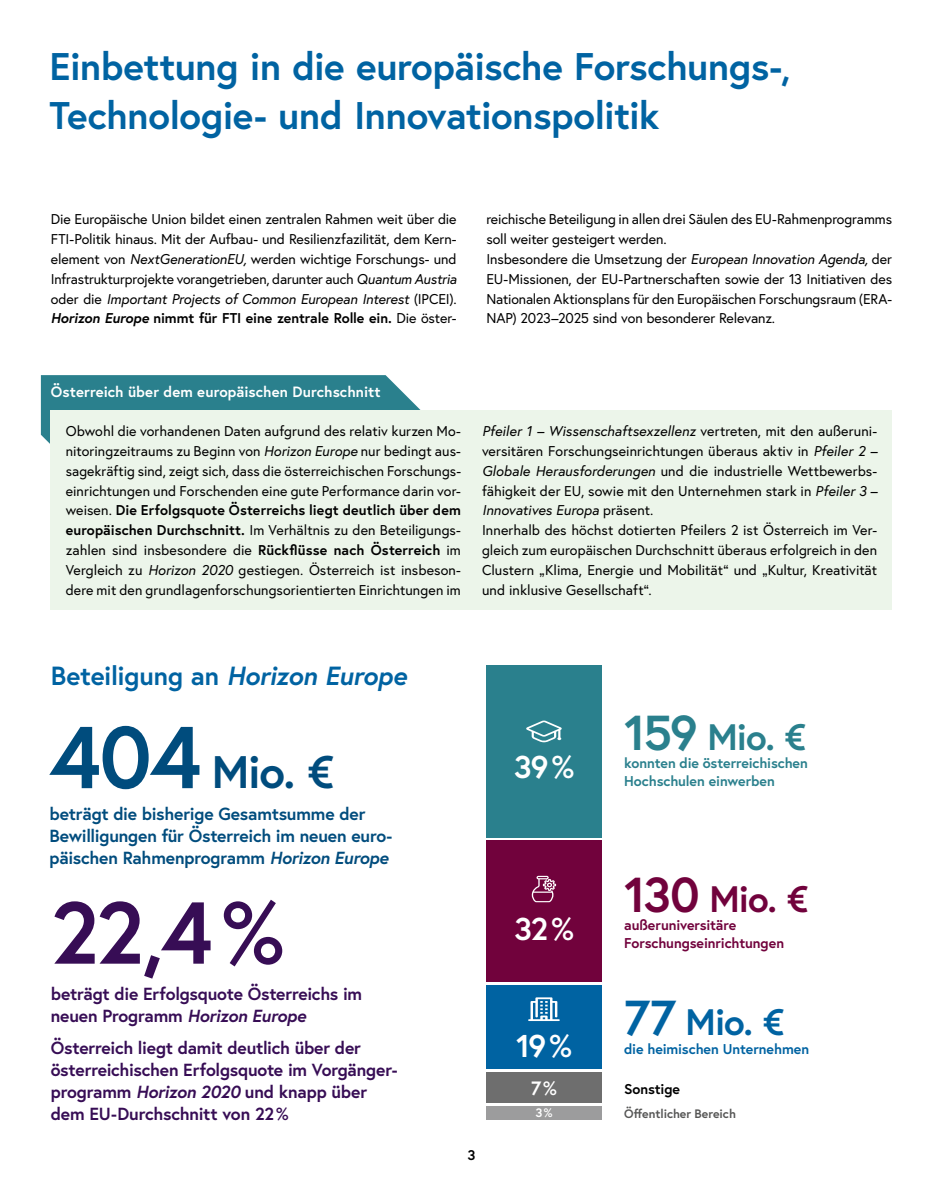
<style>
.page{position:relative;width:943px;height:1191px;background:#fff}
.page>*{position:absolute;margin:0;border:0;box-sizing:border-box;transform-origin:0 0}
.t1{font:700 87.5px "Europa Austria";color:#370d55}
.t2{font:700 45.5px "Europa Austria";color:#004c7d}
.t3{font:700 38.5px/49px "Europa Austria";letter-spacing:-.01em;color:#0063a2}
.t4{font:700 36.75px "Europa Austria";color:#2a808d}
.t5{font:700 36.75px "Europa Austria";color:#71023c}
.t6{font:700 36.75px "Europa Austria";color:#0063a2}
.t7{font:700 31.5px "Europa Austria";color:#fff}
.t8{font:700 26.25px "Europa Austria";letter-spacing:-.01em;color:#0063a2}
.t9{font:700 19.25px "Europa Austria";color:#fff}
.t10{font:700 17.5px/21.9px "Europa Austria";letter-spacing:-.01em;color:#370d55}
.t11{font:700 17.5px/21.9px "Europa Austria";letter-spacing:-.01em;color:#004c7d}
.t12{font:700 14.88px "Europa Austria";letter-spacing:.005em;color:#fff}
.t13{font:14.17px/19.8px "Europa Austria";color:#000;text-align:justify}
.t14{font:700 14.17px "Europa Austria";letter-spacing:-.01em;color:#2a808d}
.t15{font:700 14.17px "Europa Austria";letter-spacing:-.005em;color:#71023c}
.t16{font:700 14.17px "Europa Austria";letter-spacing:-.005em;color:#0063a2}
.t17{font:700 14.17px "Europa Austria";letter-spacing:-.005em;color:#000}
.t18{font:700 14px "Europa Austria";color:#000}
.t19{font:700 12.25px "Europa Austria";letter-spacing:-.005em;color:#565655}
.t20{font:700 12.25px "Europa Austria";color:#fff}
.s1{font-style:italic}
.s2{font-weight:700;font-style:italic}
.s3{font-weight:700}
.s4{font-size:87.5px}
.s5{font-size:49px}
</style>
<div class="page">
<svg style="left:41px;top:375px;width:380px;height:84px;background:#388894"></svg>
<div style="left:51px;top:410px;width:841px;height:200px;background:#ecf5ea"></div>
<div style="left:486px;top:665px;width:115px;height:172px;background:#2a808d"></div>
<div style="left:486px;top:1106px;width:115px;height:13px;background:#9c9c9d"></div>
<div style="left:486px;top:1072px;width:115px;height:31px;background:#6e6e6e"></div>
<svg style="left:526px;top:720px;width:35px;height:22px"></svg>
<div style="left:486px;top:985px;width:115px;height:84px;background:#0063a2"></div>
<svg style="left:528px;top:997px;width:32px;height:24px"></svg>
<div style="left:486px;top:841px;width:115px;height:141px;background:#71023c"></div>
<svg style="left:532px;top:876px;width:24px;height:26px"></svg>
<h3 class="t3" style="left:50px;top:41px;width:742px">Einbettung in die europäische Forschungs-,<br>Technologie- und Innovationspolitik</h3>
<p class="t13" style="left:51px;top:209px;width:407px">Die Europäische Union bildet einen zentralen Rahmen weit über die FTI-Politik hinaus. Mit der Aufbau- und Resilienzfazilität, dem Kern&shy;element von <span class="s1">NextGenerationEU,</span> werden wichtige Forschungs- und Infrastrukturprojekte vorangetrieben, darunter auch <span class="s1">Quantum Austria </span>oder die <span class="s1">Important Projects of Common European Interest</span> (IPCEI).<br><span class="s2">Horizon Europe</span> <span class="s3">nimmt für FTI eine zentrale Rolle ein.</span> Die öster-</p>
<p class="t13" style="left:486px;top:209px;width:407px;text-align:left">reichische Beteiligung in allen drei Säulen des EU-Rahmenprogramms soll weiter gesteigert werden.<br>Insbesondere die Umsetzung der <span class="s1">European Innovation Agenda,</span> der EU-Missionen, der EU-Partnerschaften sowie der 13 Initiativen des Nationalen Aktionsplans für den Europäischen Forschungsraum (ERA-NAP) 2023–2025 sind von besonderer Relevanz.</p>
<p class="t12" style="left:51px;top:381px;width:331px">Österreich über dem europäischen Durchschnitt</p>
<p class="t13" style="left:66px;top:421px;width:397px">Obwohl die vorhandenen Daten aufgrund des relativ kurzen Mo&shy;nitoringzeitraums zu Beginn von <span class="s1">Horizon Europe</span> nur bedingt aus&shy;sagekräftig sind, zeigt sich, dass die österreichischen Forschungs&shy;einrichtungen und Forschenden eine gute Performance darin vor&shy;weisen. <span class="s3">Die Erfolgsquote Österreichs liegt deutlich über dem europäischen Durchschnitt.</span> Im Verhältnis zu den Beteiligungs&shy;zahlen sind insbesondere die <span class="s3">Rückflüsse nach Österreich</span> im Vergleich zu <span class="s1">Horizon 2020</span> gestiegen. Österreich ist insbeson&shy;dere mit den grundlagenforschungsorientierten Einrichtungen im</p>
<p class="t13" style="left:482px;top:421px;width:397px;text-align:left"><span class="s1">Pfeiler 1 – Wissenschaftsexzellenz</span> vertreten, mit den außeruni&shy;versitären Forschungseinrichtungen überaus aktiv in <span class="s1">Pfeiler 2 – Globale Herausforderungen</span> und die industrielle Wettbewerbs&shy;fähigkeit der EU, sowie mit den Unternehmen stark in <span class="s1">Pfeiler 3 – Innovatives Europa</span> präsent.<br>Innerhalb des höchst dotierten Pfeilers 2 ist Österreich im Ver&shy;gleich zum europäischen Durchschnitt überaus erfolgreich in den Clustern „Klima, Energie und Mobilität“ und „Kultur, Kreativität und inklusive Gesellschaft“.</p>
<h3 class="t8" style="left:51px;top:658px;width:357px">Beteiligung an <span class="s1">Horizon Europe</span></h3>
<h2 class="t2" style="left:50px;top:741px;width:286px"><span class="s4">404</span> Mio. €</h2>
<p class="t11" style="left:50px;top:802px;width:343px">beträgt die bisherige Gesamtsumme der<br>Bewilligungen für Österreich im neuen euro&shy;päischen Rahmenprogramm <span class="s1">Horizon Europe</span></p>
<h1 class="t1" style="left:51px;top:873px;width:235px">22,4%</h1>
<p class="t10" style="left:51px;top:983px;width:313px">beträgt die Erfolgsquote Österreichs im neuen Programm <span class="s1">Horizon Europe</span></p>
<p class="t10" style="left:51px;top:1036px;width:347px">Österreich liegt damit deutlich über der österreichischen Erfolgsquote im Vorgänger&shy;programm <span class="s1">Horizon 2020</span> und knapp über dem EU-Durchschnitt von 22%</p>
<p class="t18" style="left:467px;top:1145px;width:9px">3</p>
<h3 class="t7" style="left:514px;top:746px;width:62px">39 %</h3>
<h3 class="t7" style="left:514px;top:907px;width:61px">32 %</h3>
<h3 class="t4" style="left:624px;top:711px;width:184px"><span class="s5">159</span> Mio. €</h3>
<p class="t14" style="left:624px;top:753px;width:185px">konnten die österreichischen</p>
<p class="t14" style="left:624px;top:771px;width:152px">Hochschulen einwerben</p>
<h3 class="t5" style="left:624px;top:873px;width:186px"><span class="s5">130</span> Mio. €</h3>
<p class="t15" style="left:624px;top:915px;width:113px">außeruniversitäre</p>
<p class="t15" style="left:624px;top:933px;width:161px">Forschungseinrichtungen</p>
<h3 class="t6" style="left:624px;top:997px;width:162px"><span class="s5">77</span> Mio. €</h3>
<h3 class="t7" style="left:516px;top:1024px;width:57px">19 %</h3>
<p class="t16" style="left:624px;top:1038px;width:186px">die heimischen Unternehmen</p>
<h3 class="t9" style="left:531px;top:1075px;width:27px">7 %</h3>
<p class="t20" style="left:535px;top:1104px;width:18px">3 %</p>
<p class="t17" style="left:624px;top:1079px;width:57px">Sonstige</p>
<p class="t19" style="left:624px;top:1105px;width:113px">Öffentlicher Bereich</p>
</div>
